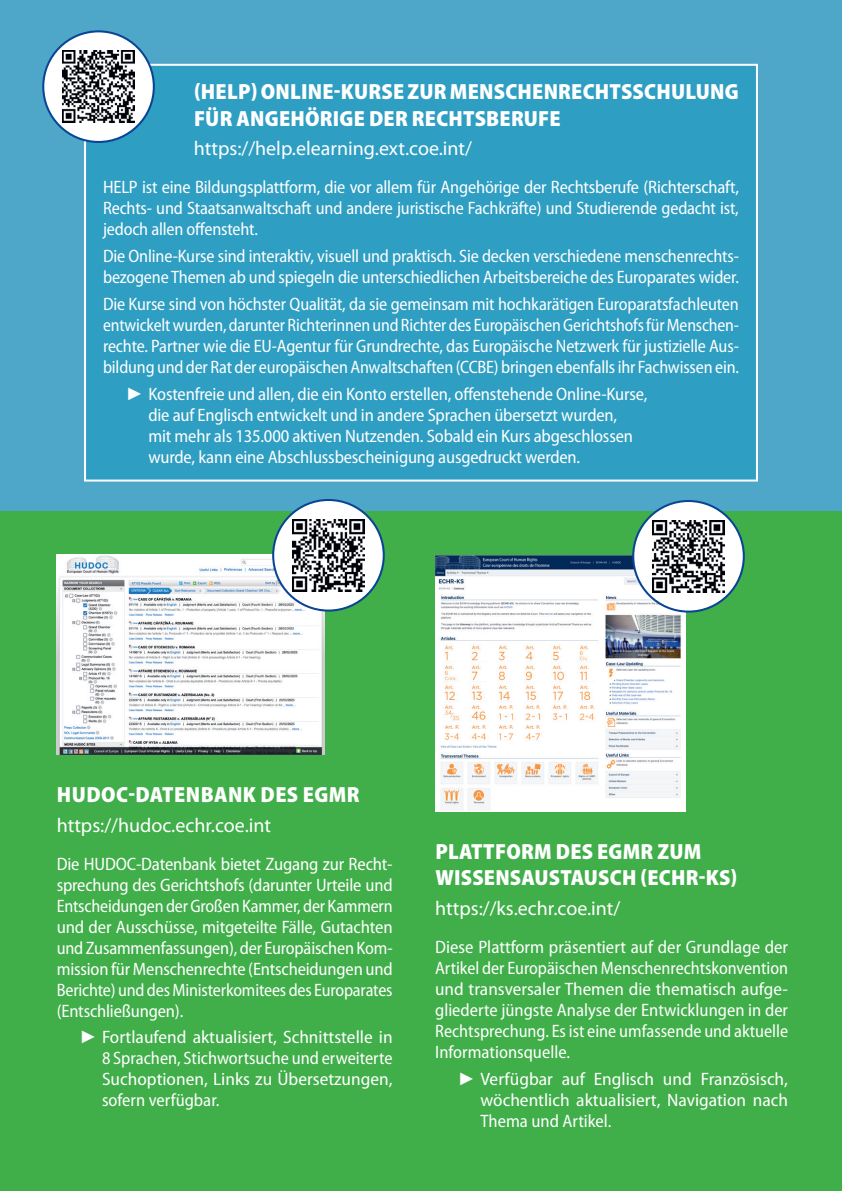
<style>
.page{position:relative;width:842px;height:1191px;background:#fff}
.page>*{position:absolute;margin:0;border:0;box-sizing:border-box;transform-origin:0 0}
.t1{font:900 semi-condensed 22px/26.4px "Myriad Pro";letter-spacing:.01em;color:#fff}
.t2{font:20px "Myriad Pro";color:#fff}
.t3{font:semi-condensed 18px/21px "Myriad Pro";letter-spacing:-.01em;color:#fff;text-align:justify}
.t4{font:semi-condensed 18px/21px "Myriad Pro";letter-spacing:-.01em;color:#fff;text-align:justify;scale:1.05 1}
.s1{font-family:"Arial";font-stretch:normal}
</style>
<div class="page">
<div style="left:0;top:485px;width:842px;height:706px;background:#40ae49"></div>
<div style="left:0;top:0;width:842px;height:510px;background:#4ea7c9"></div>
<div style="left:85px;top:65px;width:672px;height:415px;background:#2e9ec2"></div>
<div style="left:84px;top:64px;width:674px;height:417px;border:2px solid #fff"></div>
<img style="left:57px;top:555px;width:267px;height:199px">
<img style="left:435px;top:556px;width:250px;height:255px">
<div style="left:273px;top:500px;width:111px;height:110px;background:#fff;border-radius:50%"></div>
<img style="left:292px;top:519px;width:72px;height:72px">
<div style="left:272px;top:499px;width:113px;height:112px;border:2px solid #094594;border-radius:50%"></div>
<div style="left:633px;top:501px;width:111px;height:110px;background:#fff;border-radius:50%"></div>
<img style="left:652px;top:520px;width:72px;height:72px">
<div style="left:632px;top:500px;width:113px;height:112px;border:2px solid #094594;border-radius:50%"></div>
<div style="left:43px;top:31px;width:111px;height:111px;background:#fff;border-radius:50%"></div>
<img style="left:63px;top:51px;width:72px;height:72px">
<div style="left:42px;top:30px;width:113px;height:113px;border:2px solid #094594;border-radius:50%"></div>
<p class="t1" style="left:194px;top:78px;width:546px">(HELP) ONLINE-KURSE ZUR MENSCHENRECHTSSCHULUNG<br>FÜR ANGEHÖRIGE DER RECHTSBERUFE</p>
<p class="t2" style="left:194px;top:136px;width:280px">https://help.elearning.ext.coe.int/</p>
<p class="t3" style="left:103px;top:177px;width:637px">HELP ist eine Bildungsplattform, die vor allem für Angehörige der Rechtsberufe (Richterschaft, Rechts- und Staatsanwaltschaft und andere juristische Fachkräfte) und Studierende gedacht ist, jedoch allen offensteht.</p>
<p class="t3" style="left:103px;top:245px;width:637px">Die Online-Kurse sind interaktiv, visuell und praktisch. Sie decken verschiedene menschenrechts&shy;bezogene Themen ab und spiegeln die unterschiedlichen Arbeitsbereiche des Europarates wider.</p>
<p class="t3" style="left:103px;top:293px;width:637px">Die Kurse sind von höchster Qualität, da sie gemeinsam mit hochkarätigen Europaratsfachleuten entwickelt wurden, darunter Richterinnen und Richter des Europäischen Gerichtshofs für Menschen&shy;rechte. Partner wie die EU-Agentur für Grundrechte, das Europäische Netzwerk für justizielle Aus&shy;bildung und der Rat der europäischen Anwaltschaften (CCBE) bringen ebenfalls ihr Fachwissen ein.</p>
<p class="t3" style="left:148px;top:383px;width:500px;text-align:left;text-indent:-23px"><span class="s1">►</span> Kostenfreie und allen, die ein Konto erstellen, offenstehende Online-Kurse, die auf Englisch entwickelt und in andere Sprachen übersetzt wurden,<br>mit mehr als 135.000 aktiven Nutzenden. Sobald ein Kurs abgeschlossen wurde, kann eine Abschlussbescheinigung ausgedruckt werden.</p>
<p class="t1" style="left:57px;top:780px;width:304px">HUDOC-DATENBANK DES EGMR</p>
<p class="t2" style="left:57px;top:812px;width:216px">https://hudoc.echr.coe.int</p>
<p class="t3" style="left:57px;top:853px;width:337px">Die HUDOC-Datenbank bietet Zugang zur Recht&shy;sprechung des Gerichtshofs (darunter Urteile und Entscheidungen der Großen Kammer, der Kammern und der Ausschüsse, mitgeteilte Fälle, Gutachten und Zusammenfassungen), der Europäischen Kom&shy;mission für Menschenrechte (Entscheidungen und Berichte) und des Ministerkomitees des Europarates (Entschließungen).</p>
<p class="t4" style="left:102px;top:1026px;width:278px;text-indent:-23px"><span class="s1">►</span> Fortlaufend aktualisiert, Schnittstelle in 8 Sprachen, Stichwortsuche und erweiterte Suchoptionen, Links zu Übersetzungen, sofern verfügbar.</p>
<p class="t1" style="left:435px;top:837px;width:303px">PLATTFORM DES EGMR ZUM<br>WISSENSAUSTAUSCH (ECHR-KS)</p>
<p class="t2" style="left:435px;top:895px;width:187px">https://ks.echr.coe.int/</p>
<p class="t3" style="left:435px;top:936px;width:354px">Diese Plattform präsentiert auf der Grundlage der Artikel der Europäischen Menschenrechtskonvention und transversaler Themen die thematisch aufge&shy;gliederte jüngste Analyse der Entwicklungen in der Rechtsprechung. Es ist eine umfassende und aktuelle Informationsquelle.</p>
<p class="t4" style="left:480px;top:1067px;width:294px;text-indent:-23px"><span class="s1">►</span> Verfügbar auf Englisch und Französisch, wöchentlich aktualisiert, Navigation nach Thema und Artikel.</p>
</div>
